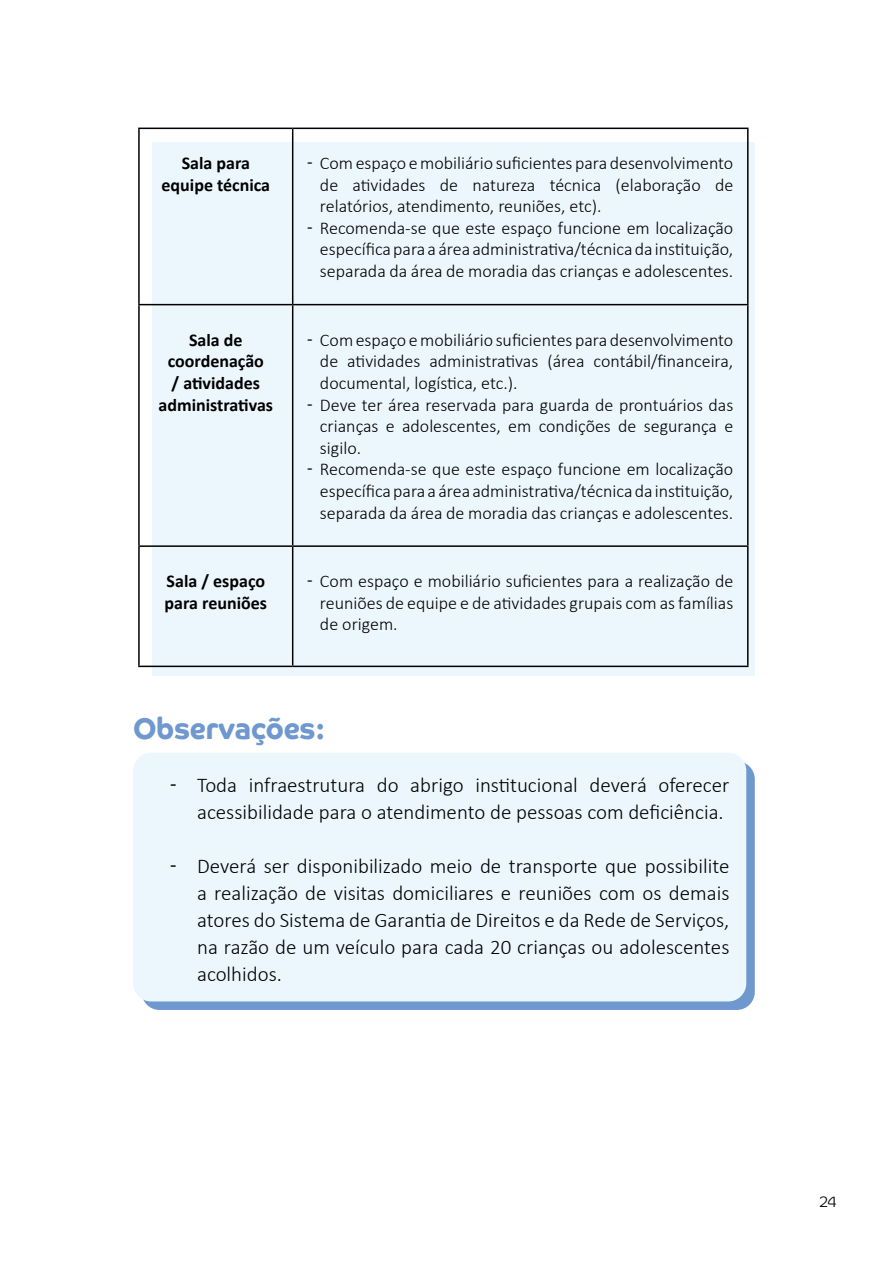
<style>
.page{position:relative;width:893px;height:1263px;background:#fff}
.page>*{position:absolute;margin:0;border:0;box-sizing:border-box;transform-origin:0 0}
.t1{font:700 30px "Co Headline";color:#6e98ce;scale:.95 1}
.t2{font:300 21px/27px "Calibri";color:#000;text-align:right}
.t3{font:300 18px/21.6px "Calibri";color:#000;text-align:justify}
.t4{font:700 18px/21.6px "Calibri";color:#000;text-align:center}
.t5{font:300 15px "Co Headline";color:#000}
.s1{font-weight:400}
</style>
<div class="page">
<div style="left:142px;top:761px;width:613px;height:249px;background:#6e98ce;border-radius:18px"></div>
<div style="left:152px;top:142px;width:603px;height:534px;background:#ecf7fd"></div>
<div style="left:133px;top:753px;width:613px;height:248px;background:#ecf7fd;border-radius:18px"></div>
<hr style="left:138px;top:128px;width:155px;height:1px;background:#000">
<hr style="left:138px;top:129px;width:2px;height:175px;background:#000">
<hr style="left:293px;top:128px;width:456px;height:1px;background:#000">
<hr style="left:292px;top:129px;width:1px;height:175px;background:#000">
<hr style="left:747px;top:129px;width:2px;height:175px;background:#000">
<hr style="left:138px;top:304px;width:155px;height:1px;background:#000">
<hr style="left:138px;top:305px;width:2px;height:240px;background:#000">
<hr style="left:293px;top:304px;width:456px;height:1px;background:#000">
<hr style="left:292px;top:305px;width:1px;height:240px;background:#000">
<hr style="left:747px;top:305px;width:2px;height:240px;background:#000">
<hr style="left:138px;top:545px;width:155px;height:2px;background:#000">
<hr style="left:138px;top:547px;width:2px;height:119px;background:#000">
<hr style="left:293px;top:545px;width:456px;height:2px;background:#000">
<hr style="left:292px;top:547px;width:1px;height:119px;background:#000">
<hr style="left:747px;top:547px;width:2px;height:119px;background:#000">
<hr style="left:138px;top:666px;width:155px;height:1px;background:#000">
<hr style="left:293px;top:666px;width:456px;height:1px;background:#000">
<p class="t4" style="left:162px;top:152px;width:110px">Sala para equipe técnica</p>
<p class="t3" style="left:307px;top:152px;width:428px"><span class="s1">ͳ</span> Com espaço e mobiliário suficientes para desenvolvimento</p>
<p class="t3" style="left:320px;top:174px;width:415px">de atividades de natureza técnica (elaboração de</p>
<p class="t3" style="left:320px;top:195px;width:283px">relatórios, atendimento, reuniões, etc).</p>
<p class="t3" style="left:307px;top:217px;width:428px"><span class="s1">ͳ</span> Recomenda-se que este espaço funcione em localização</p>
<p class="t3" style="left:320px;top:238px;width:415px">específica para a área administrativa/técnica da instituição,</p>
<p class="t3" style="left:320px;top:260px;width:415px">separada da área de moradia das crianças e adolescentes.</p>
<p class="t4" style="left:159px;top:329px;width:116px">Sala de coordenação<br>/ atividades administrativas</p>
<p class="t3" style="left:307px;top:329px;width:428px"><span class="s1">ͳ</span> Com espaço e mobiliário suficientes para desenvolvimento</p>
<p class="t3" style="left:320px;top:350px;width:415px">de atividades administrativas (área contábil/financeira,</p>
<p class="t3" style="left:320px;top:372px;width:199px">documental, logística, etc.).</p>
<p class="t3" style="left:307px;top:394px;width:428px"><span class="s1">ͳ</span> Deve ter área reservada para guarda de prontuários das</p>
<p class="t3" style="left:320px;top:415px;width:415px">crianças e adolescentes, em condições de segurança e</p>
<p class="t3" style="left:320px;top:437px;width:43px">sigilo.</p>
<p class="t3" style="left:307px;top:458px;width:428px"><span class="s1">ͳ</span> Recomenda-se que este espaço funcione em localização</p>
<p class="t3" style="left:320px;top:480px;width:415px">específica para a área administrativa/técnica da instituição,</p>
<p class="t3" style="left:320px;top:502px;width:415px">separada da área de moradia das crianças e adolescentes.</p>
<p class="t4" style="left:165px;top:570px;width:104px;text-align:left">Sala / espaço para reuniões</p>
<p class="t3" style="left:320px;top:570px;width:415px;text-indent:-13px"><span class="s1">ͳ</span> Com espaço e mobiliário suficientes para a realização de reuniões de equipe e de atividades grupais com as famílias de origem.</p>
<h1 class="t1" style="left:133px;top:711px;width:204px">Observações:</h1>
<p class="t2" style="left:170px;top:771px;width:561px"><span class="s1">ͳ</span> Toda infraestrutura do abrigo institucional deverá oferecer acessibilidade para o atendimento de pessoas com deficiência.</p>
<p class="t2" style="left:197px;top:852px;width:534px;text-align:justify;text-indent:-27px"><span class="s1">ͳ</span> Deverá ser disponibilizado meio de transporte que possibilite a realização de visitas domiciliares e reuniões com os demais atores do Sistema de Garantia de Direitos e da Rede de Serviços, na razão de um veículo para cada 20 crianças ou adolescentes acolhidos.</p>
<p class="t5" style="left:820px;top:1188px;width:18px">24</p>
</div>
